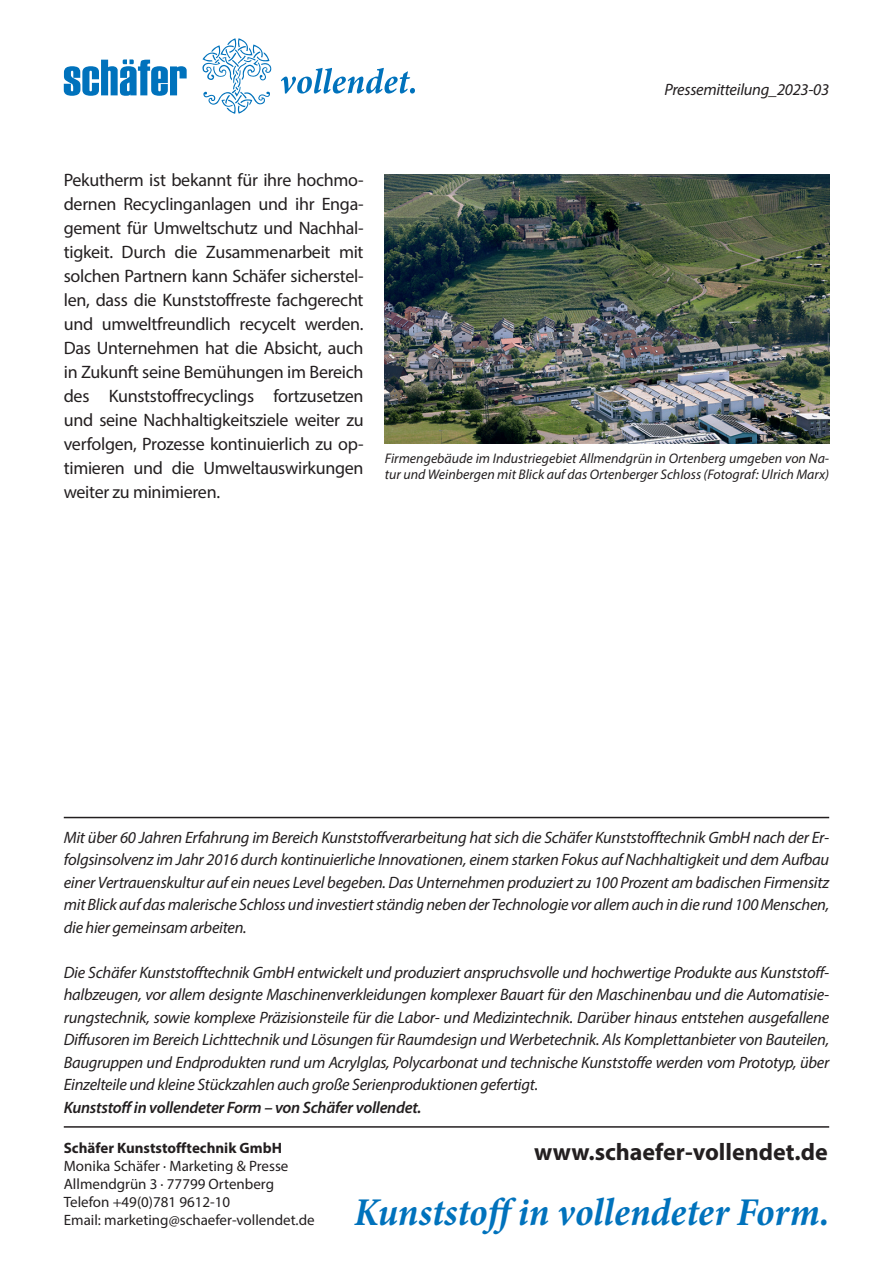
<style>
.page{position:relative;width:893px;height:1263px;background:#fff}
.page>*{position:absolute;margin:0;border:0;box-sizing:border-box;transform-origin:0 0}
.t1{font:italic 700 condensed 39.75px "Minion Pro";color:#0072bc}
.t2{font:700 24px "Myriad Pro";color:#231f20}
.t3{font:18px/24px "Myriad Pro";letter-spacing:-.015em;color:#231f20;text-align:justify}
.t4{font:italic 16.5px/22.5px "Myriad Pro";letter-spacing:-.015em;color:#231f20;text-align:justify}
.t5{font:italic 600 16.5px "Myriad Pro";letter-spacing:-.015em;color:#231f20}
.t6{font:15px/18px "Myriad Pro";color:#231f20}
.t7{font:700 15px "Myriad Pro";color:#231f20}
.t8{font:italic 13.95px/16.6px "Myriad Pro";color:#231f20}
</style>
<div class="page">
<svg style="left:202px;top:38px;width:69px;height:76px"></svg>
<svg style="left:281px;top:68px;width:134px;height:26px"></svg>
<svg style="left:64px;top:59px;width:123px;height:37px"></svg>
<hr style="left:64px;top:1126px;width:765px;height:2px;background:#231f20">
<hr style="left:64px;top:817px;width:765px;height:1px;background:#231f20">
<img style="left:385px;top:174px;width:444px;height:269px">
<p class="t4" style="left:664px;top:78px;width:166px">Pressemitteilung_2023-03</p>
<p class="t3" style="left:64px;top:168px;width:301px">Pekutherm ist bekannt für ihre hochmo&shy;dernen Recyclinganlagen und ihr Enga&shy;gement für Umweltschutz und Nachhal&shy;tigkeit. Durch die Zusammenarbeit mit solchen Partnern kann Schäfer sicherstel&shy;len, dass die Kunststoffreste fachgerecht und umweltfreundlich recycelt werden.<br>Das Unternehmen hat die Absicht, auch in Zukunft seine Bemühungen im Bereich des Kunststoffrecyclings fortzusetzen und seine Nachhaltigkeitsziele weiter zu verfolgen, Prozesse kontinuierlich zu op&shy;timieren und die Umweltauswirkungen weiter zu minimieren.</p>
<p class="t8" style="left:385px;top:449px;width:446px">Firmengebäude im Industriegebiet Allmendgrün in Ortenberg umgeben von Na&shy;tur und Weinbergen mit Blick auf das Ortenberger Schloss (Fotograf: Ulrich Marx)</p>
<p class="t4" style="left:64px;top:826px;width:767px">Mit über 60 Jahren Erfahrung im Bereich Kunststoffverarbeitung hat sich die Schäfer Kunststofftechnik GmbH nach der Er&shy;folgsinsolvenz im Jahr 2016 durch kontinuierliche Innovationen, einem starken Fokus auf Nachhaltigkeit und dem Aufbau einer Vertrauenskultur auf ein neues Level begeben. Das Unternehmen produziert zu 100 Prozent am badischen Firmensitz mit Blick auf das malerische Schloss und investiert ständig neben der Technologie vor allem auch in die rund 100 Menschen, die hier gemeinsam arbeiten.</p>
<p class="t4" style="left:64px;top:961px;width:767px">Die Schäfer Kunststofftechnik GmbH entwickelt und produziert anspruchsvolle und hochwertige Produkte aus Kunststoff&shy;halbzeugen, vor allem designte Maschinenverkleidungen komplexer Bauart für den Maschinenbau und die Automatisie&shy;rungstechnik, sowie komplexe Präzisionsteile für die Labor- und Medizintechnik. Darüber hinaus entstehen ausgefallene Diffusoren im Bereich Lichttechnik und Lösungen für Raumdesign und Werbetechnik. Als Komplettanbieter von Bauteilen, Baugruppen und Endprodukten rund um Acrylglas, Polycarbonat und technische Kunststoffe werden vom Prototyp, über Einzelteile und kleine Stückzahlen auch große Serienproduktionen gefertigt.</p>
<p class="t5" style="left:64px;top:1097px;width:359px">Kunststoff in vollendeter Form – von Schäfer vollendet.</p>
<p class="t7" style="left:64px;top:1138px;width:220px">Schäfer Kunststofftechnik GmbH</p>
<p class="t6" style="left:64px;top:1156px;width:252px">Monika Schäfer · Marketing &amp; Presse Allmendgrün 3 · 77799 Ortenberg Telefon +49(0)781 9612-10<br>Email: marketing@schaefer-vollendet.de</p>
<h2 class="t2" style="left:534px;top:1136px;width:295px">www.schaefer-vollendet.de</h2>
<h1 class="t1" style="left:354px;top:1184px;width:477px">Kunststoff in vollendeter Form.</h1>
</div>
